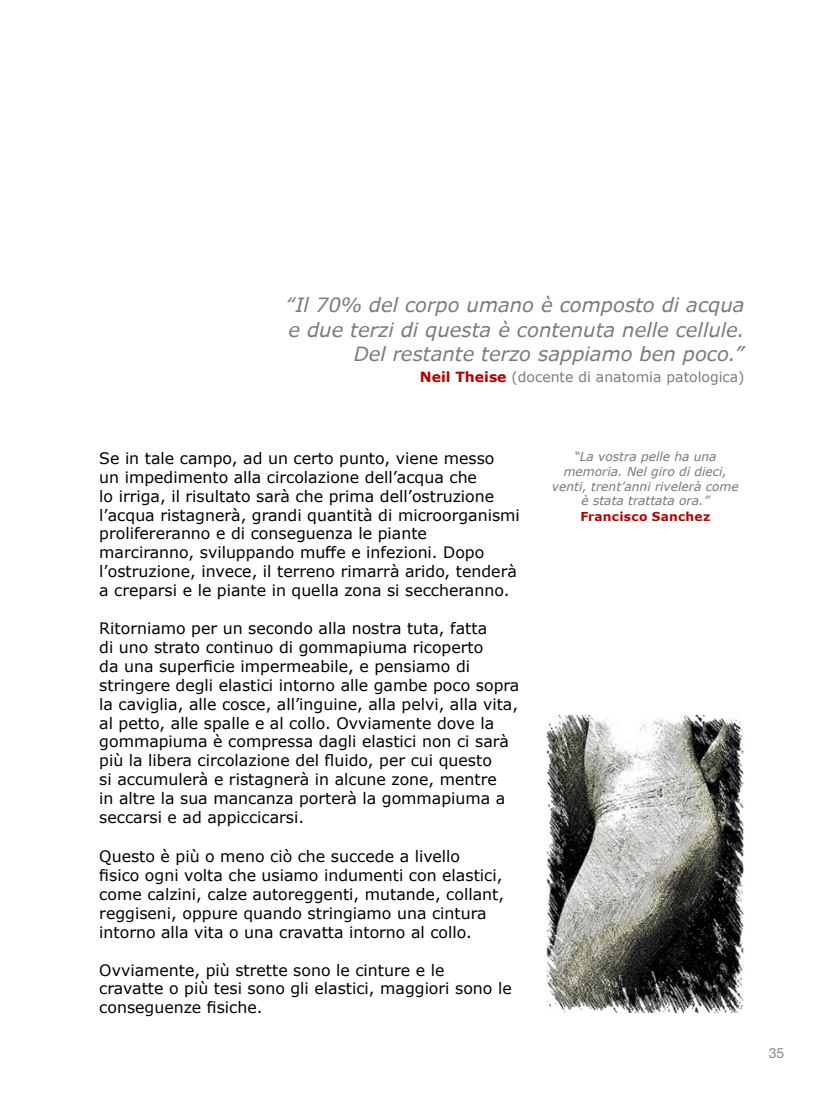
<style>
.page{position:relative;width:834px;height:1112px;background:#fff}
.page>*{position:absolute;margin:0;border:0;box-sizing:border-box;transform-origin:0 0}
.t1{font:italic 19.6px/24.5px "Verdana Pro";color:#7a7b7a;text-align:right}
.t2{font:15.75px/18.9px "Verdana";color:#000}
.t3{font:14px "Verdana";color:#7a7b7a}
.t4{font:14px "Helvetica Neue LT Std";color:#868786}
.t5{font:italic 12.25px/14.7px "Verdana";color:#787878;text-align:center}
.t6{font:700 12.25px "Verdana";letter-spacing:.02em;color:#ad0600}
.s1{font-weight:700;color:#ad0600}
</style>
<div class="page">
<img style="left:546px;top:715px;width:198px;height:297px">
<p class="t1" style="left:285px;top:293px;width:461px">“Il 70% del corpo umano è composto di acqua e due terzi di questa è contenuta nelle cellule.<br>Del restante terzo sappiamo ben poco.”</p>
<p class="t3" style="left:420px;top:367px;width:326px"><span class="s1">Neil Theise</span> (docente di anatomia patologica)</p>
<p class="t2" style="left:99px;top:448px;width:422px">Se in tale campo, ad un certo punto, viene messo<br>un impedimento alla circolazione dell’acqua che<br>lo irriga, il risultato sarà che prima dell’ostruzione l’acqua ristagnerà, grandi quantità di microorganismi prolifereranno e di conseguenza le piante marciranno, sviluppando muffe e infezioni. Dopo l’ostruzione, invece, il terreno rimarrà arido, tenderà a creparsi e le piante in quella zona si seccheranno.</p>
<p class="t2" style="left:99px;top:618px;width:421px">Ritorniamo per un secondo alla nostra tuta, fatta<br>di uno strato continuo di gommapiuma ricoperto<br>da una superficie impermeabile, e pensiamo di stringere degli elastici intorno alle gambe poco sopra la caviglia, alle cosce, all’inguine, alla pelvi, alla vita, al petto, alle spalle e al collo. Ovviamente dove la gommapiuma è compressa dagli elastici non ci sarà più la libera circolazione del fluido, per cui questo<br>si accumulerà e ristagnerà in alcune zone, mentre<br>in altre la sua mancanza porterà la gommapiuma a seccarsi e ad appiccicarsi.</p>
<p class="t2" style="left:99px;top:846px;width:406px">Questo è più o meno ciò che succede a livello fisico ogni volta che usiamo indumenti con elastici, come calzini, calze autoreggenti, mutande, collant, reggiseni, oppure quando stringiamo una cintura intorno alla vita o una cravatta intorno al collo.</p>
<p class="t2" style="left:99px;top:959px;width:414px">Ovviamente, più strette sono le cinture e le cravatte o più tesi sono gli elastici, maggiori sono le conseguenze fisiche.</p>
<p class="t5" style="left:552px;top:449px;width:188px">“La vostra pelle ha una memoria. Nel giro di dieci, venti, trent’anni rivelerà come è stata trattata ora.”</p>
<p class="t6" style="left:580px;top:508px;width:131px">Francisco Sanchez</p>
<p class="t4" style="left:768px;top:1044px;width:17px">35</p>
</div>
